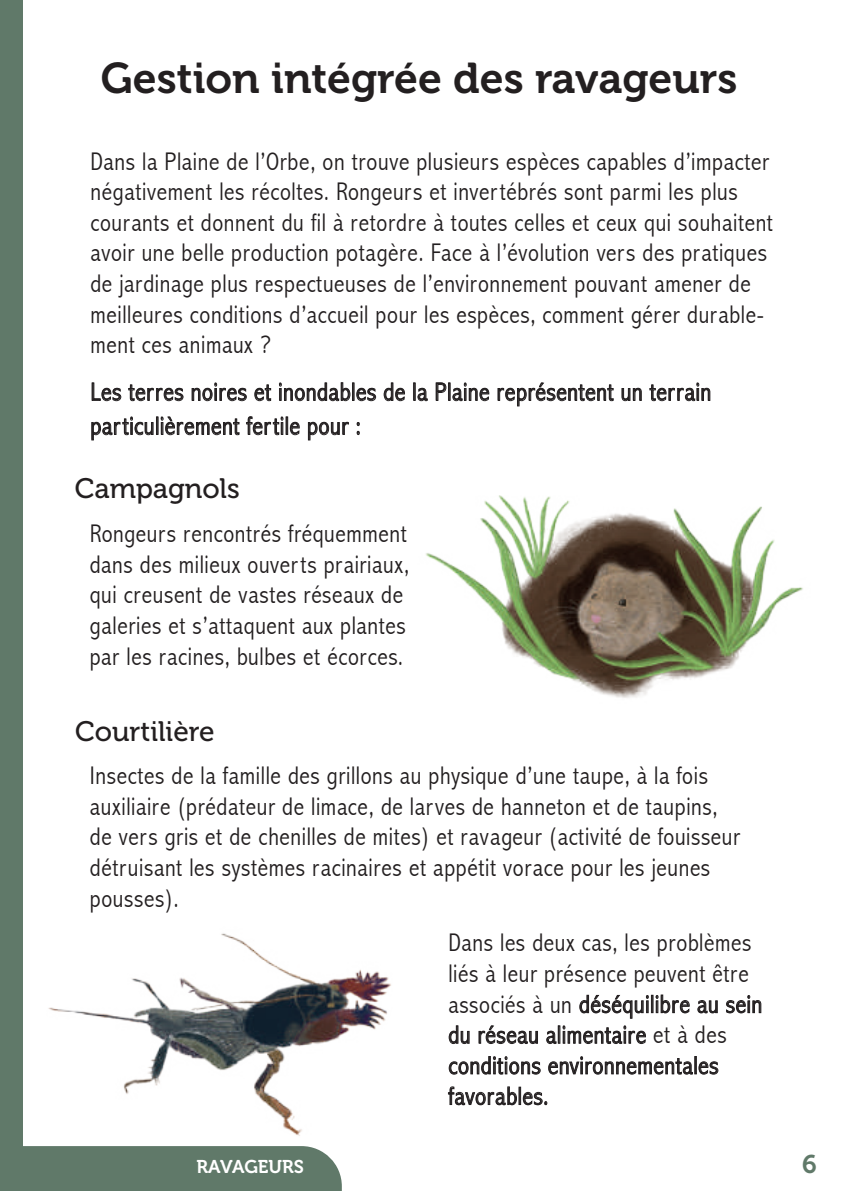
<style>
.page{position:relative;width:851px;height:1191px;background:#fff}
.page>*{position:absolute;margin:0;border:0;box-sizing:border-box;transform-origin:0 0}
.t1{font:42.9px "Museo 700";color:#231f20}
.t2{font:28.2px "Museo 500";color:#231f20}
.t3{font:300 condensed 25.5px/30.6px "Abadi";letter-spacing:.025em;color:#231f20}
.t4{font:25.5px "Museo 700";color:#607969}
.t5{font:18.3px "Museo 700";letter-spacing:-.005em;color:#fff}
</style>
<div class="page">
<div style="left:0;top:0;width:23px;height:1191px;background:#607969"></div>
<div style="left:23px;top:1146px;width:319px;height:45px;background:#607969"></div>
<img style="left:426px;top:495px;width:377px;height:203px">
<svg style="left:579px;top:994px;width:110px;height:24px"></svg>
<svg style="left:697px;top:1000px;width:20px;height:13px"></svg>
<svg style="left:726px;top:995px;width:35px;height:18px"></svg>
<svg style="left:448px;top:1025px;width:21px;height:19px"></svg>
<svg style="left:478px;top:1025px;width:60px;height:19px"></svg>
<svg style="left:546px;top:1025px;width:99px;height:19px"></svg>
<svg style="left:449px;top:1056px;width:91px;height:18px"></svg>
<svg style="left:548px;top:1056px;width:170px;height:18px"></svg>
<svg style="left:448px;top:1086px;width:99px;height:19px"></svg>
<svg style="left:92px;top:382px;width:29px;height:19px"></svg>
<svg style="left:128px;top:384px;width:55px;height:17px"></svg>
<svg style="left:192px;top:383px;width:55px;height:18px"></svg>
<svg style="left:254px;top:384px;width:17px;height:17px"></svg>
<svg style="left:279px;top:382px;width:97px;height:19px"></svg>
<svg style="left:383px;top:382px;width:22px;height:19px"></svg>
<svg style="left:413px;top:383px;width:14px;height:18px"></svg>
<svg style="left:436px;top:382px;width:53px;height:19px"></svg>
<svg style="left:497px;top:383px;width:116px;height:23px"></svg>
<svg style="left:621px;top:388px;width:20px;height:13px"></svg>
<svg style="left:649px;top:383px;width:61px;height:18px"></svg>
<svg style="left:91px;top:417px;width:148px;height:23px"></svg>
<svg style="left:246px;top:416px;width:53px;height:19px"></svg>
<svg style="left:308px;top:422px;width:41px;height:18px"></svg>
<svg style="left:357px;top:422px;width:2px;height:13px"></svg>
<img style="left:48px;top:933px;width:343px;height:203px">
<h1 class="t1" style="left:101px;top:55px;width:638px">Gestion intégrée des ravageurs</h1>
<p class="t3" style="left:90px;top:146px;width:684px">Dans la Plaine de l’Orbe, on trouve plusieurs espèces capables d’impacter négativement les récoltes. Rongeurs et invertébrés sont parmi les plus courants et donnent du fil à retordre à toutes celles et ceux qui souhaitent avoir une belle production potagère. Face à l’évolution vers des pratiques de jardinage plus respectueuses de l’environnement pouvant amener de meilleures conditions d’accueil pour les espèces, comment gérer durable&shy;ment ces animaux ?</p>
<p class="t3" style="left:90px;top:375px;width:622px;line-height:33.9px">Les terres noires et inondables de la Plaine représentent un terrain particulièrement fertile pour :</p>
<p class="t2" style="left:75px;top:473px;width:166px">Campagnols</p>
<p class="t3" style="left:90px;top:518px;width:321px">Rongeurs rencontrés fréquemment dans des milieux ouverts prairiaux, qui creusent de vastes réseaux de galeries et s’attaquent aux plantes par les racines, bulbes et écorces.</p>
<p class="t2" style="left:75px;top:716px;width:141px">Courtilière</p>
<p class="t3" style="left:90px;top:760px;width:652px">Insectes de la famille des grillons au physique d’une taupe, à la fois auxiliaire (prédateur de limace, de larves de hanneton et de taupins, de vers gris et de chenilles de mites) et ravageur (activité de fouisseur détruisant les systèmes racinaires et appétit vorace pour les jeunes pousses).</p>
<p class="t3" style="left:448px;top:927px;width:315px">Dans les deux cas, les problèmes liés à leur présence peuvent être associés à un déséquilibre au sein du réseau alimentaire et à des conditions environnementales favorables.</p>
<p class="t5" style="left:196px;top:1156px;width:109px">RAVAGEURS</p>
<p class="t4" style="left:801px;top:1149px;width:16px">6</p>
</div>
